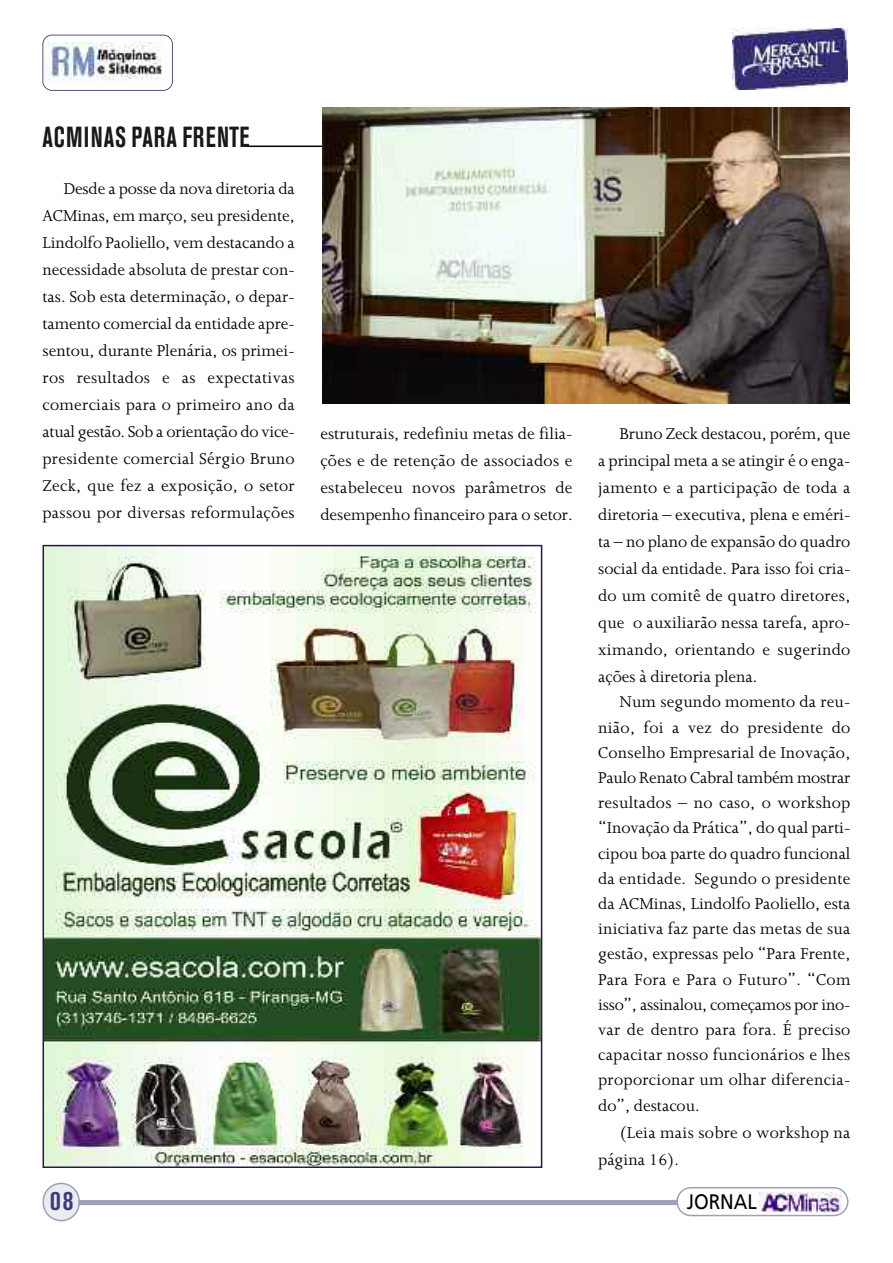
<style>
.page{position:relative;width:893px;height:1263px;background:#fff}
.page>*{position:absolute;margin:0;border:0;box-sizing:border-box;transform-origin:0 0}
.t1{font:700 condensed 28.8px "Akzidenz Grotesk BE";letter-spacing:.035em;color:#191919;scale:.83 1}
.t2{font:700 condensed 27px "Akzidenz Grotesk BE";color:#3a3e72}
.t3{font:21px "Frutiger";color:#000;scale:.9 1}
.t4{font:18px/27px "Joanna";letter-spacing:.015em;color:#000;text-align:justify}
</style>
<div class="page">
<img style="left:46px;top:43px;width:116px;height:38px">
<div style="left:43px;top:35px;width:130px;height:56px;border:2px solid #271652;border-radius:9px"></div>
<img style="left:732px;top:28px;width:115px;height:62px">
<div style="left:75px;top:1200px;width:756px;height:5px;background:#9d9fb8;border-radius:3px"></div>
<svg style="left:43px;top:1183px;width:37px;height:38px"></svg>
<svg style="left:676px;top:1187px;width:172px;height:29px"></svg>
<img style="left:759px;top:1192px;width:82px;height:20px">
<hr style="left:247px;top:146px;width:99px;height:1px;background:#000">
<img style="left:323px;top:108px;width:526px;height:296px">
<img style="left:46px;top:548px;width:493px;height:617px">
<div style="left:43px;top:545px;width:499px;height:623px;border:2px solid #271652"></div>
<h1 class="t1" style="left:42px;top:126px;width:251px">ACMINAS PARA FRENTE</h1>
<p class="t4" style="left:43px;top:177px;width:254px;text-indent:21px">Desde a posse da nova diretoria da ACMinas, em março, seu presidente, Lindolfo Paoliello, vem destacando a necessidade absoluta de prestar con&shy;tas. Sob esta determinação, o depar&shy;tamento comercial da entidade apre&shy;sentou, durante Plenária, os primei&shy;ros resultados e as expectativas comerciais para o primeiro ano da atual gestão. Sob a orientação do vice&shy;presidente comercial Sérgio Bruno Zeck, que fez a exposição, o setor passou por diversas reformulações</p>
<p class="t4" style="left:320px;top:422px;width:254px">estruturais, redefiniu metas de filia&shy;ções e de retenção de associados e estabeleceu novos parâmetros de desempenho financeiro para o setor.</p>
<p class="t4" style="left:598px;top:422px;width:254px;text-indent:21px">Bruno Zeck destacou, porém, que a principal meta a se atingir é o enga&shy;jamento e a participação de toda a diretoria – executiva, plena e eméri&shy;ta – no plano de expansão do quadro social da entidade. Para isso foi cria&shy;do um comitê de quatro diretores, que o auxiliarão nessa tarefa, apro&shy;ximando, orientando e sugerindo ações à diretoria plena.</p>
<p class="t4" style="left:598px;top:691px;width:254px;line-height:25.2px;text-indent:21px">Num segundo momento da reu&shy;nião, foi a vez do presidente do Conselho Empresarial de Inovação, Paulo Renato Cabral também mostrar resultados – no caso, o workshop “Inovação da Prática”, do qual parti&shy;cipou boa parte do quadro funcional da entidade. Segundo o presidente da ACMinas, Lindolfo Paoliello, esta iniciativa faz parte das metas de sua gestão, expressas pelo “Para Frente, Para Fora e Para o Futuro”. “Com isso”, assinalou, começamos por ino&shy;var de dentro para fora. É preciso capacitar nosso funcionários e lhes proporcionar um olhar diferencia&shy;do”, destacou.</p>
<p class="t4" style="left:598px;top:1120px;width:254px;text-indent:21px">(Leia mais sobre o workshop na página 16).</p>
<h2 class="t2" style="left:50px;top:1191px;width:25px">08</h2>
<p class="t3" style="left:687px;top:1193px;width:80px">JORNAL</p>
</div>
